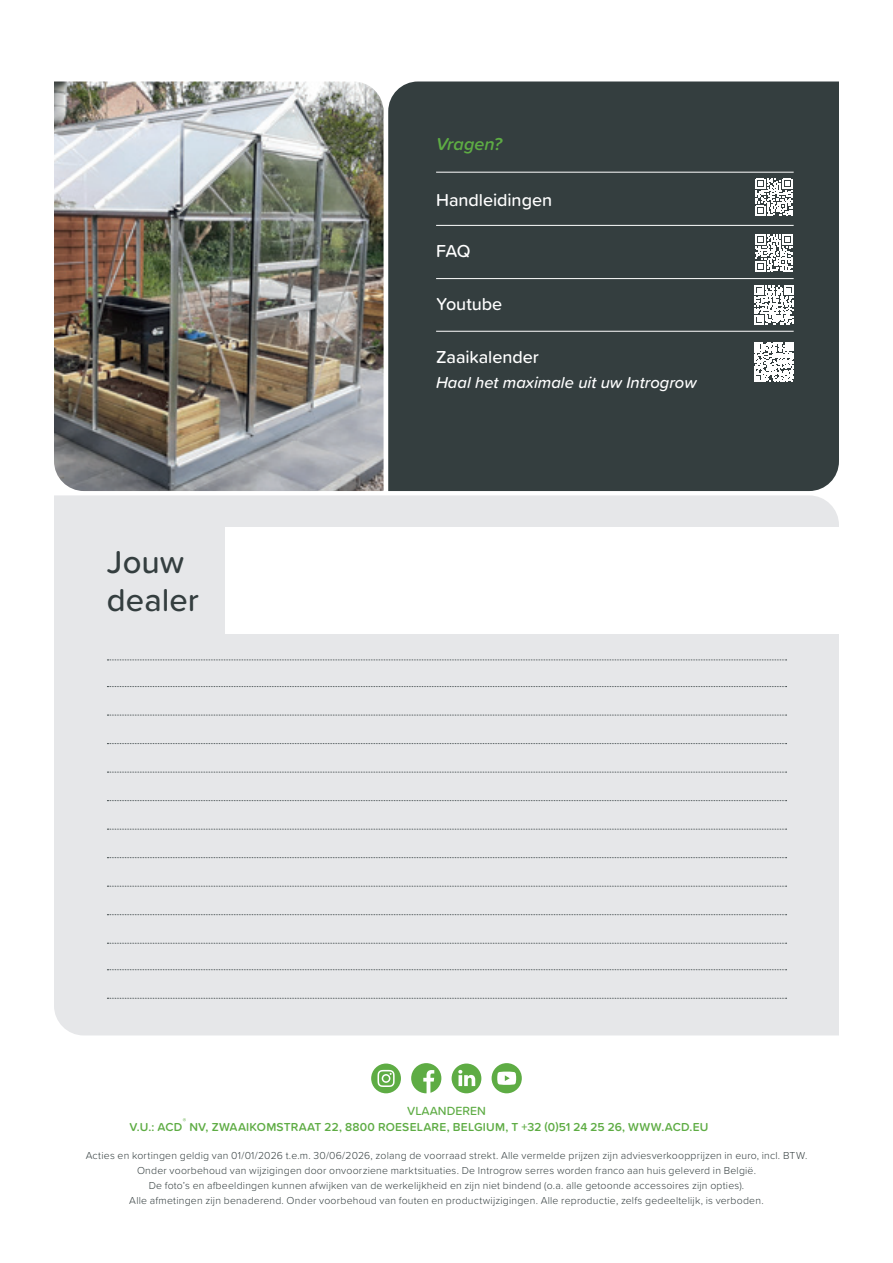
<style>
.page{position:relative;width:893px;height:1263px;background:#fff}
.page>*{position:absolute;margin:0;border:0;box-sizing:border-box;transform-origin:0 0}
.t1{font:500 32.85px/37.5px "Proxima Soft";color:#343e3f}
.t2{font:500 18px "Proxima Soft";letter-spacing:-.005em;color:#fff}
.t3{font:italic 600 18px "Proxima Soft";color:#5eac44}
.t4{font:italic 500 16.5px "Proxima Soft";color:#fff}
.t5{font:500 12.3px "Proxima Soft";color:#5eac44}
.t6{font:600 12px "Proxima Soft";letter-spacing:.02em;color:#5eac44}
.t7{font:300 10.5px/15px "Proxima Soft";letter-spacing:.02em;color:#343e3f;text-align:center}
.t8{font:600 7.05px "Proxima Soft";color:#5eac44}
</style>
<div class="page">
<img style="left:54px;top:81px;width:330px;height:410px">
<div style="left:388px;top:81px;width:451px;height:410px;background:#343e3f"></div>
<svg style="left:755px;top:179px;width:38px;height:37px"></svg>
<svg style="left:755px;top:234px;width:38px;height:38px"></svg>
<svg style="left:754px;top:286px;width:39px;height:38px"></svg>
<svg style="left:754px;top:342px;width:40px;height:40px"></svg>
<hr style="left:436px;top:225px;width:358px;height:1px;background:#fff">
<hr style="left:436px;top:172px;width:358px;height:1px;background:#fff">
<hr style="left:436px;top:278px;width:358px;height:1px;background:#fff">
<hr style="left:436px;top:331px;width:358px;height:1px;background:#fff">
<div style="left:54px;top:495px;width:785px;height:540px;background:#e6e7e9"></div>
<svg style="left:107px;top:686px;width:680px;height:1px"></svg>
<svg style="left:107px;top:743px;width:680px;height:1px"></svg>
<svg style="left:107px;top:800px;width:680px;height:1px"></svg>
<svg style="left:107px;top:857px;width:680px;height:1px"></svg>
<svg style="left:107px;top:914px;width:680px;height:1px"></svg>
<svg style="left:107px;top:969px;width:680px;height:1px"></svg>
<svg style="left:107px;top:715px;width:680px;height:1px"></svg>
<svg style="left:107px;top:772px;width:680px;height:1px"></svg>
<svg style="left:107px;top:829px;width:680px;height:1px"></svg>
<svg style="left:107px;top:886px;width:680px;height:1px"></svg>
<svg style="left:107px;top:943px;width:680px;height:1px"></svg>
<svg style="left:107px;top:998px;width:680px;height:1px"></svg>
<div style="left:225px;top:527px;width:614px;height:107px;background:#fff"></div>
<svg style="left:107px;top:659px;width:680px;height:1px"></svg>
<svg style="left:371px;top:1063px;width:30px;height:30px"></svg>
<svg style="left:411px;top:1063px;width:30px;height:30px"></svg>
<svg style="left:452px;top:1063px;width:29px;height:30px"></svg>
<svg style="left:492px;top:1063px;width:30px;height:30px"></svg>
<h2 class="t3" style="left:436px;top:130px;width:68px">Vragen?</h2>
<h2 class="t2" style="left:436px;top:186px;width:118px">Handleidingen</h2>
<h2 class="t2" style="left:436px;top:238px;width:36px">FAQ</h2>
<h2 class="t2" style="left:436px;top:291px;width:68px">Youtube</h2>
<h1 class="t1" style="left:107px;top:542px;width:93px">Jouw dealer</h1>
<h2 class="t2" style="left:436px;top:344px;width:104px">Zaaikalender</h2>
<h3 class="t4" style="left:436px;top:370px;width:262px">Haal het maximale uit uw Introgrow</h3>
<p class="t5" style="left:407px;top:1101px;width:80px">VLAANDEREN</p>
<p class="t8" style="left:183px;top:1115px;width:5px">®</p>
<p class="t6" style="left:189px;top:1118px;width:521px">NV, ZWAAIKOMSTRAAT 22, 8800 ROESELARE, BELGIUM, T +32 (0)51 24 25 26, WWW.ACD.EU</p>
<p class="t6" style="left:129px;top:1118px;width:54px">V.U.: ACD</p>
<p class="t7" style="left:86px;top:1147px;width:723px">Acties en kortingen geldig van 01/01/2026 t.e.m. 30/06/2026, zolang de voorraad strekt. Alle vermelde prijzen zijn adviesverkoopprijzen in euro, incl. BTW.<br>Onder voorbehoud van wijzigingen door onvoorziene marktsituaties. De Introgrow serres worden franco aan huis geleverd in België.<br>De foto’s en afbeeldingen kunnen afwijken van de werkelijkheid en zijn niet bindend (o.a. alle getoonde accessoires zijn opties).<br>Alle afmetingen zijn benaderend. Onder voorbehoud van fouten en productwijzigingen. Alle reproductie, zelfs gedeeltelijk, is verboden.</p>
</div>
